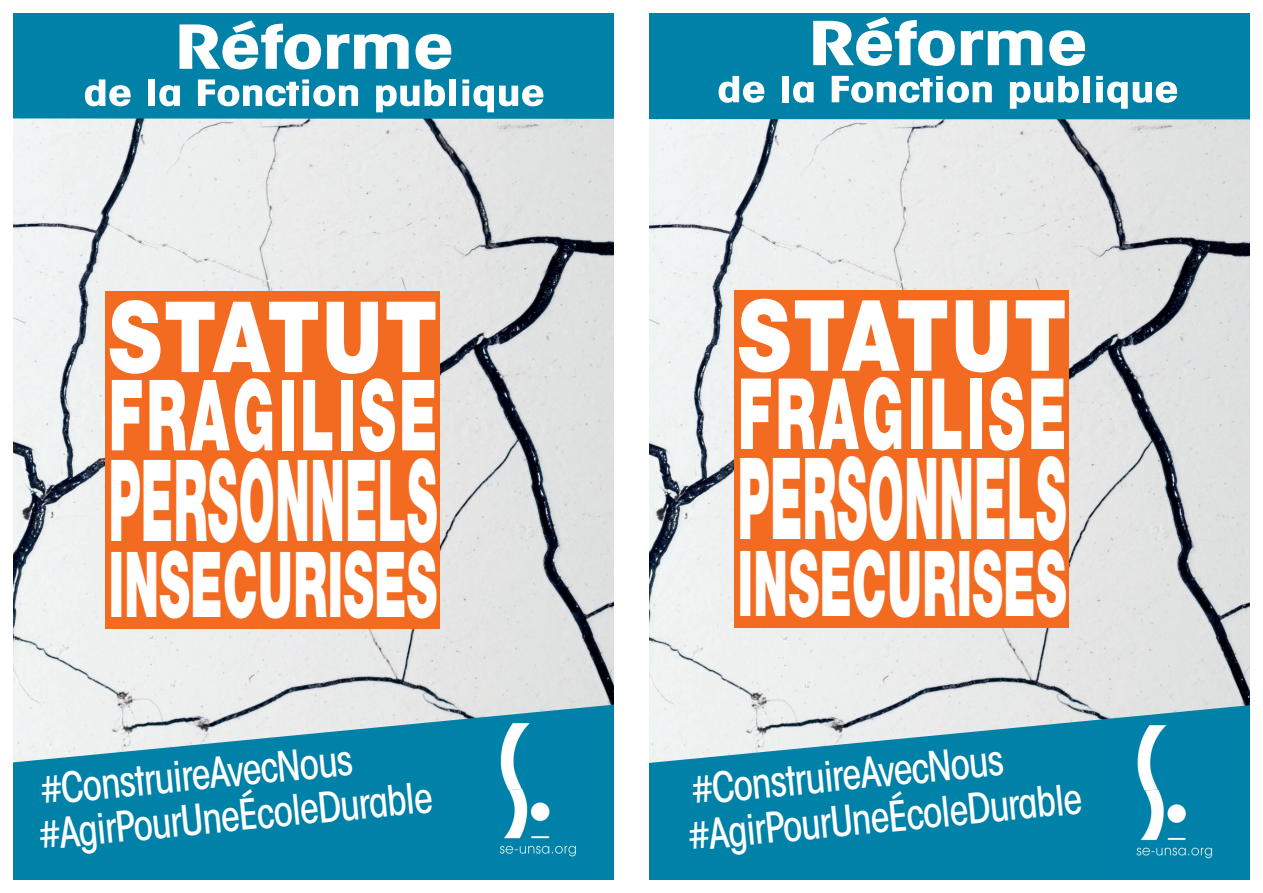
<style>
.page{position:relative;width:1263px;height:893px;background:#fff}
.page>*{position:absolute;margin:0;border:0;box-sizing:border-box;transform-origin:0 0}
.t1{font:900 113.55px "Helvetica Neue";letter-spacing:.01em;color:#fff;scale:.4 1}
.t2{font:900 98.55px/78.3px "Helvetica Neue";letter-spacing:.065em;color:#fff;scale:.8 1}
.t3{font:900 91.05px "Helvetica Neue";letter-spacing:.01em;color:#fff;scale:.5 1}
.t4{font:700 condensed 59.85px "ITC Avant Garde Std";letter-spacing:-.015em;color:#fff;scale:1.4 1}
.t5{font:500 condensed 41.55px "ITC Avant Garde Std";color:#fff;scale:.95 1}
.t6{font:700 condensed 35.7px "ITC Avant Garde Std";letter-spacing:-.015em;color:#fff;scale:1.4 1}
</style>
<div class="page">
<img style="left:13px;top:119px;width:601px;height:584px">
<div style="left:0;top:0;width:631px;height:119px;background:#0081a8"></div>
<div style="left:0;top:767px;width:631px;height:126px;background:#0081a8"></div>
<svg style="left:13px;top:703px;width:601px;height:64px;background:#7db7c9"></svg>
<img style="left:499px;top:793px;width:77px;height:64px">
<img style="left:480px;top:719px;width:111px;height:74px">
<img style="left:649px;top:119px;width:601px;height:584px">
<div style="left:631px;top:0;width:632px;height:119px;background:#0081a8"></div>
<div style="left:599px;top:768px;width:664px;height:125px;background:#0081a8"></div>
<svg style="left:648px;top:703px;width:602px;height:138px"></svg>
<img style="left:1116px;top:793px;width:111px;height:66px">
<img style="left:1116px;top:721px;width:111px;height:72px">
<div style="left:614px;top:0;width:34px;height:893px;background:#fff"></div>
<div style="left:0;top:0;width:1263px;height:13px;background:#fff"></div>
<div style="left:0;top:0;width:13px;height:893px;background:#fff"></div>
<div style="left:1250px;top:0;width:13px;height:893px;background:#fff"></div>
<div style="left:0;top:880px;width:1263px;height:13px;background:#fff"></div>
<div style="left:734px;top:290px;width:335px;height:338px;background:#f36a21"></div>
<div style="left:105px;top:292px;width:334px;height:337px;background:#f36a21"></div>
<h3 class="t4" style="left:174px;top:13px;width:202px">Réforme</h3>
<p class="t6" style="left:83px;top:73px;width:331px">de la Fonction publique</p>
<h2 class="t2" style="left:109px;top:306px;width:412px">STATUT<br>FRAGILISE</h2>
<h1 class="t1" style="left:109px;top:459px;width:823px">PERSONNELS</h1>
<h3 class="t3" style="left:109px;top:552px;width:659px">INSECURISES</h3>
<p class="t5" style="left:39px;top:765px;width:331px;rotate:-5deg">#ConstruireAvecNous</p>
<p class="t5" style="left:37px;top:809px;width:417px;rotate:-5deg">#AgirPourUneÉcoleDurable</p>
<h3 class="t4" style="left:808px;top:10px;width:202px">Réforme</h3>
<p class="t6" style="left:717px;top:69px;width:331px">de la Fonction publique</p>
<h2 class="t2" style="left:738px;top:305px;width:412px">STATUT<br>FRAGILISE</h2>
<h1 class="t1" style="left:738px;top:458px;width:823px">PERSONNELS</h1>
<h3 class="t3" style="left:738px;top:551px;width:659px">INSECURISES</h3>
<p class="t5" style="left:690px;top:765px;width:331px;rotate:-5deg">#ConstruireAvecNous</p>
<p class="t5" style="left:687px;top:811px;width:417px;rotate:-5deg">#AgirPourUneÉcoleDurable</p>
</div>
